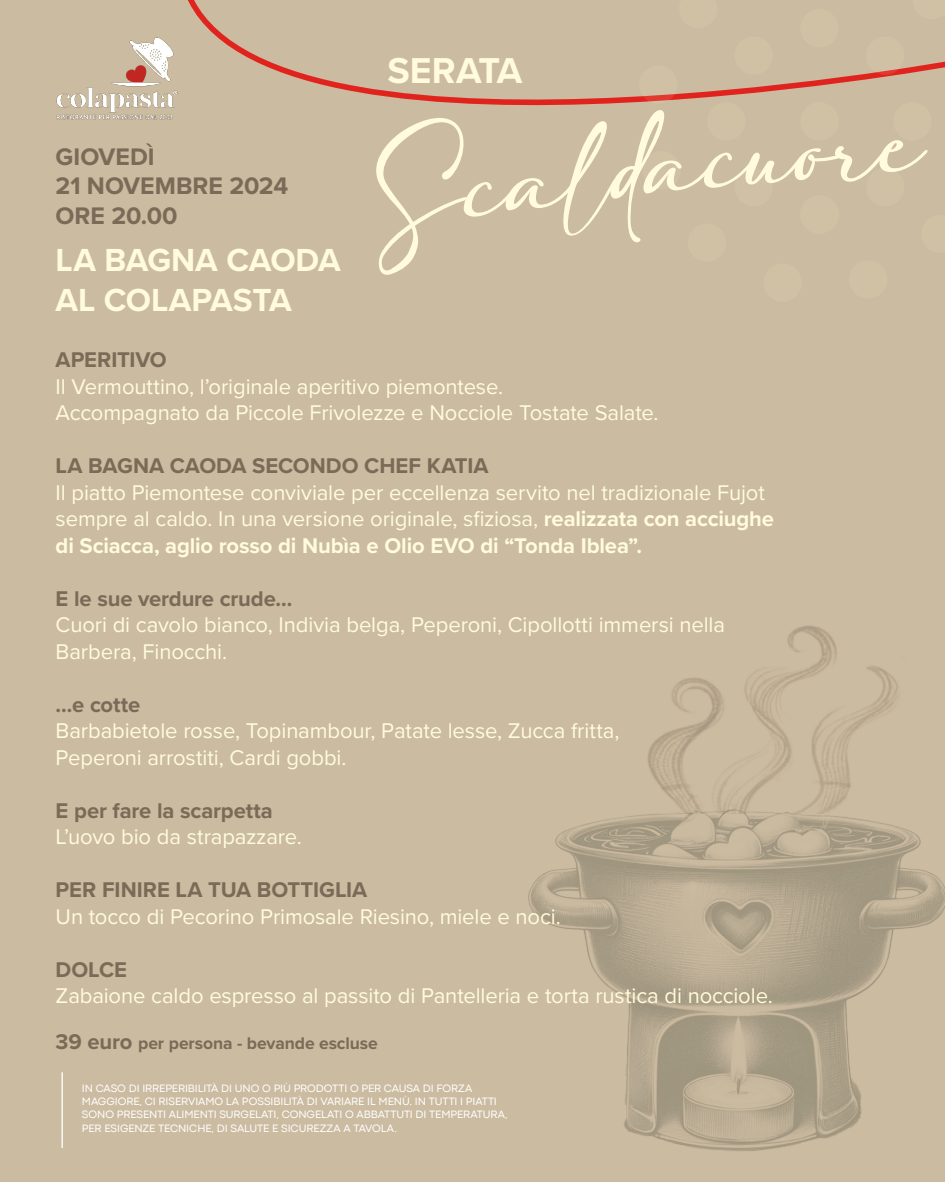
<style>
.page{position:relative;width:945px;height:1182px;background:#fff}
.page>*{position:absolute;margin:0;border:0;box-sizing:border-box;transform-origin:0 0}
.t1{font:700 37.27px "Proxima Nova";letter-spacing:-.005em;color:#fffbdc}
.t2{font:700 33.07px/39.7px "Proxima Nova";letter-spacing:-.005em;color:#fffbdc}
.t3{font:700 24.85px/29.8px "Proxima Nova";color:#7b6a58}
.t4{font:22.05px/26.4px "Proxima Nova";letter-spacing:-.005em;color:#fffbdc}
.t5{font:700 22.05px "Proxima Nova";letter-spacing:-.005em;color:#7b6a58}
.t6{font:700 17.5px "Proxima Nova";letter-spacing:-.005em;color:#7b6a58}
.t7{font:11.03px/13.2px "Codec Pro";letter-spacing:-.01em;color:#fff}
.s1{font-weight:700}
.s2{font-size:22.05px}
</style>
<div class="page">
<div style="left:0;top:0;width:945px;height:1181px;background:#cbbba0"></div>
<img style="left:648px;top:626px;width:250px;height:182px">
<img style="left:528px;top:808px;width:417px;height:342px">
<svg style="left:188px;top:0;width:182px;height:95px"></svg>
<svg style="left:370px;top:61px;width:575px;height:214px"></svg>
<hr style="left:61px;top:1072px;width:2px;height:75px;background:#fff">
<img style="left:56px;top:37px;width:122px;height:83px">
<p class="t3" style="left:56px;top:141px;width:234px">GIOVEDÌ<br>21 NOVEMBRE 2024<br>ORE 20.00</p>
<h2 class="t2" style="left:56px;top:240px;width:287px">LA BAGNA CAODA<br>AL COLAPASTA</h2>
<h1 class="t1" style="left:388px;top:43px;width:136px">SERATA</h1>
<p class="t5" style="left:56px;top:343px;width:113px">APERITIVO</p>
<p class="t4" style="left:56px;top:372px;width:604px">Il Vermouttino, l’originale aperitivo piemontese.<br>Accompagnato da Piccole Frivolezze e Nocciole Tostate Salate.</p>
<p class="t5" style="left:56px;top:449px;width:434px">LA BAGNA CAODA SECONDO CHEF KATIA</p>
<p class="t4" style="left:56px;top:478px;width:720px">Il piatto Piemontese conviviale per eccellenza servito nel tradizionale Fujot sempre al caldo. In una versione originale, sfiziosa, <span class="s1">realizzata con acciughe di Sciacca, aglio rosso di Nubìa e Olio EVO di “Tonda Iblea”.</span></p>
<p class="t5" style="left:56px;top:582px;width:238px">E le sue verdure crude…</p>
<p class="t4" style="left:56px;top:610px;width:671px">Cuori di cavolo bianco, Indivia belga, Peperoni, Cipollotti immersi nella<br>Barbera, Finocchi.</p>
<p class="t5" style="left:56px;top:687px;width:86px">…e cotte</p>
<p class="t4" style="left:56px;top:716px;width:565px">Barbabietole rosse, Topinambour, Patate lesse, Zucca fritta,<br>Peperoni arrostiti, Cardi gobbi.</p>
<p class="t5" style="left:56px;top:793px;width:219px">E per fare la scarpetta</p>
<p class="t4" style="left:56px;top:822px;width:248px">L’uovo bio da strapazzare.</p>
<p class="t5" style="left:56px;top:873px;width:313px">PER FINIRE LA TUA BOTTIGLIA</p>
<p class="t4" style="left:56px;top:901px;width:507px">Un tocco di Pecorino Primosale Riesino, miele e noci.</p>
<p class="t5" style="left:56px;top:952px;width:73px">DOLCE</p>
<p class="t4" style="left:56px;top:981px;width:719px">Zabaione caldo espresso al passito di Pantelleria e torta rustica di nocciole.</p>
<p class="t6" style="left:56px;top:1029px;width:324px"><span class="s2">39 euro</span> per persona - bevande escluse</p>
<p class="t7" style="left:82px;top:1081px;width:427px">IN CASO DI IRREPERIBILITÀ DI UNO O PIÙ PRODOTTI O PER CAUSA DI FORZA MAGGIORE, CI RISERVIAMO LA POSSIBILITÀ DI VARIARE IL MENÙ. IN TUTTI I PIATTI SONO PRESENTI ALIMENTI SURGELATI, CONGELATI O ABBATTUTI DI TEMPERATURA, PER ESIGENZE TECNICHE, DI SALUTE E SICUREZZA A TAVOLA.</p>
</div>
